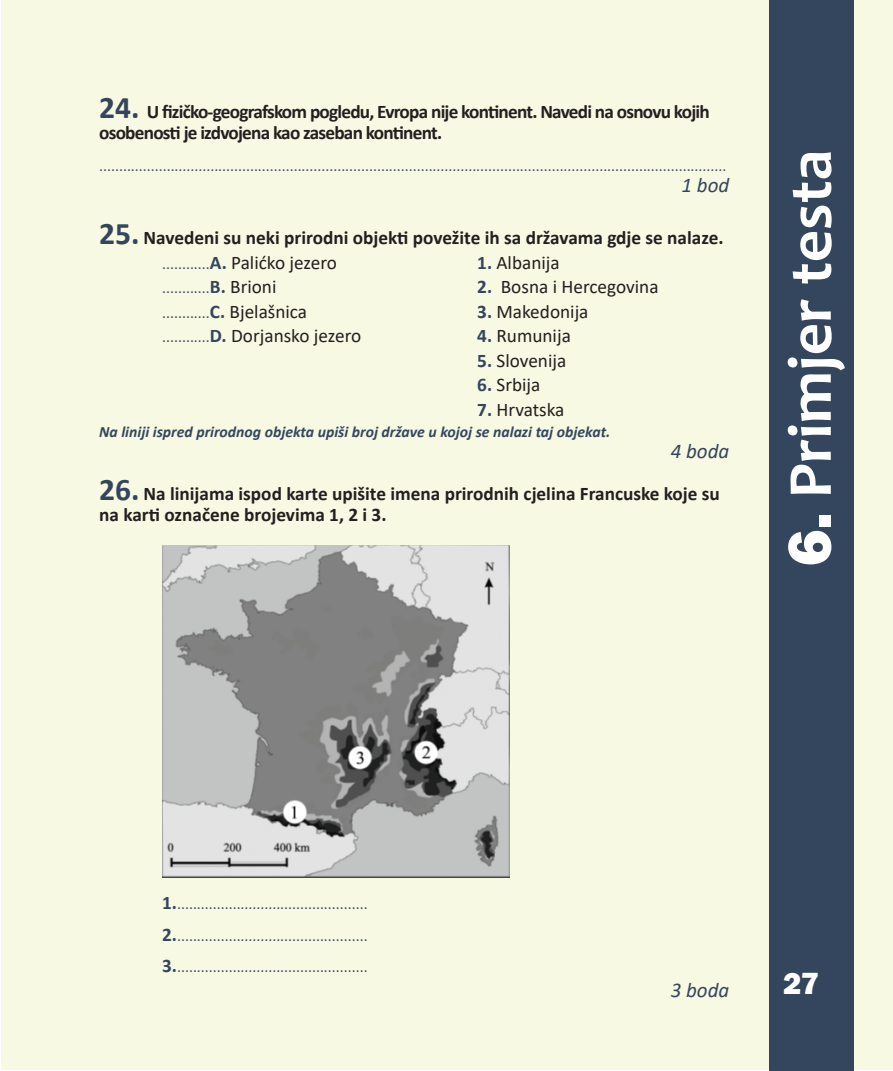
<style>
.page{position:relative;width:893px;height:1071px;background:#fff}
.page>*{position:absolute;margin:0;border:0;box-sizing:border-box;transform-origin:0 0}
.t1{font:700 63px "Candara";color:#fff}
.t2{font:800 31.5px "Franklin Gothic";color:#fff}
.t3{font:italic 21px "Calibri";color:#33465e}
.t4{font:700 19.25px/24.5px "Calibri";color:#231f20}
.t5{font:700 19.25px/21px "Calibri";letter-spacing:-.04em;color:#231f20}
.t6{font:19.25px "Calibri";color:#231f20}
.t7{font:15.75px/31.5px "Calibri";color:#33465e;text-align:justify}
.t8{font:italic 700 15.75px "Calibri";color:#33465e}
.s1{font-size:31.5px;color:#33465e}
.s2{font-weight:400;font-size:15.75px;color:#33465e}
.s3{color:#33465e}
.s4{font-weight:400}
.s5{font-weight:700;color:#33465e}
.s6{font-weight:700;font-size:19.25px}
.s7{font-size:19.25px;color:#231f20}
.s8{font-size:15.75px;color:#33465e}
.s9{font-family:"Franklin Gothic";font-weight:800}
</style>
<div class="page">
<div style="left:1px;top:1px;width:891px;height:1069px;background:#f8f9e3"></div>
<div style="left:770px;top:1px;width:84px;height:1070px;background:#33465e"></div>
<img style="left:162px;top:546px;width:347px;height:332px">
<p class="t5" style="left:99px;top:101px;width:612px"><span class="s1">24.</span> U fizičko-geografskom pogledu, Evropa nije kontinent. Navedi na osnovu kojih osobenosti je izdvojena kao zaseban kontinent.</p>
<p class="t7" style="left:99px;top:149px;width:629px">..............................................................................................................................................................</p>
<h3 class="t3" style="left:681px;top:170px;width:49px">1 bod</h3>
<p class="t4" style="left:162px;top:225px;width:563px;text-indent:-63px"><span class="s1">25.</span> Navedeni su neki prirodni objekti povežite ih sa državama gdje se nalaze. <span class="s2">............</span><span class="s3">A.</span> <span class="s4">Palićko jezero</span></p>
<p class="t6" style="left:477px;top:249px;width:84px"><span class="s5">1.</span> Albanija</p>
<p class="t7" style="left:162px;top:272px;width:116px">............<span class="s6">B.</span> <span class="s7">Brioni</span></p>
<p class="t6" style="left:477px;top:274px;width:183px"><span class="s5">2.</span> Bosna i Hercegovina</p>
<p class="t7" style="left:162px;top:296px;width:146px">............<span class="s6">C.</span> <span class="s7">Bjelašnica</span></p>
<p class="t6" style="left:477px;top:298px;width:113px"><span class="s5">3.</span> Makedonija</p>
<p class="t6" style="left:162px;top:323px;width:200px"><span class="s8">............</span><span class="s5">D.</span> Dorjansko jezero</p>
<p class="t6" style="left:477px;top:323px;width:95px"><span class="s5">4.</span> Rumunija</p>
<p class="t6" style="left:477px;top:347px;width:91px"><span class="s5">5.</span> Slovenija</p>
<p class="t6" style="left:477px;top:372px;width:65px"><span class="s5">6.</span> Srbija</p>
<p class="t6" style="left:477px;top:396px;width:89px"><span class="s5">7.</span> Hrvatska</p>
<p class="t8" style="left:99px;top:420px;width:513px">Na liniji ispred prirodnog objekta upiši broj države u kojoj se nalazi taj objekat.</p>
<h3 class="t3" style="left:671px;top:436px;width:60px">4 boda</h3>
<p class="t4" style="left:99px;top:483px;width:622px;line-height:21px"><span class="s1">26.</span> Na linijama ispod karte upišite imena prirodnih cjelina Francuske koje su na karti označene brojevima 1, 2 i 3.</p>
<h1 class="t1" style="left:771px;top:566px;width:418px;rotate:-90deg"><span class="s9">6.</span> Primjer testa</h1>
<p class="t7" style="left:162px;top:888px;width:207px"><span class="s6">1.</span>................................................<br><span class="s6">2.</span>................................................<br><span class="s6">3.</span>................................................</p>
<h3 class="t3" style="left:671px;top:976px;width:60px">3 boda</h3>
<h2 class="t2" style="left:783px;top:964px;width:38px">27</h2>
</div>
